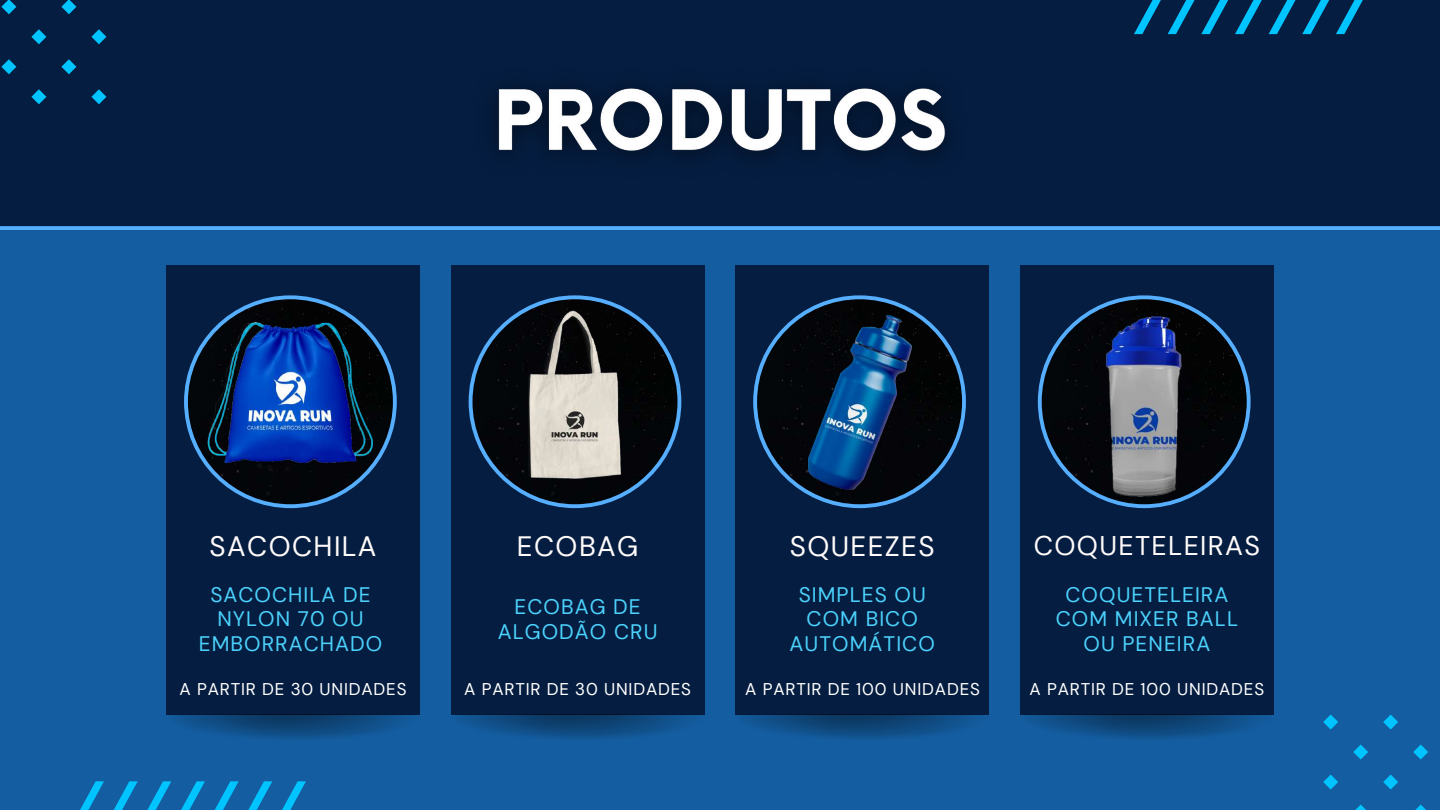
<style>
.page{position:relative;width:1440px;height:810px;background:#145da0}
.page>*{position:absolute;margin:0;border:0;box-sizing:border-box;transform-origin:0 0}
.t1{font:28px "DM Sans";letter-spacing:.05em;color:#fffbfb}
.t2{font:27px "DM Sans";letter-spacing:.05em;color:#fffbfb}
.t3{font:21px/24.5px "DM Sans";letter-spacing:.05em;color:#4bd1fb;text-align:center}
.t4{font:17px "DM Sans";letter-spacing:.05em;color:#fff}
</style>
<div class="page">
<div style="left:167px;top:265px;width:253px;height:450px;background:#051d40"></div>
<svg style="left:184px;top:295px;width:213px;height:213px"></svg>
<div style="left:451px;top:265px;width:253px;height:450px;background:#051d40"></div>
<svg style="left:469px;top:295px;width:212px;height:213px"></svg>
<div style="left:736px;top:265px;width:253px;height:450px;background:#051d40"></div>
<svg style="left:753px;top:295px;width:213px;height:213px"></svg>
<div style="left:0;top:0;width:1440px;height:229px;background:#051d40"></div>
<svg style="left:1323px;top:715px;width:15px;height:15px"></svg>
<svg style="left:1323px;top:775px;width:15px;height:15px"></svg>
<svg style="left:1353px;top:745px;width:15px;height:15px"></svg>
<svg style="left:1355px;top:805px;width:11px;height:5px"></svg>
<svg style="left:1383px;top:715px;width:15px;height:15px"></svg>
<svg style="left:1383px;top:775px;width:15px;height:15px"></svg>
<svg style="left:1413px;top:745px;width:15px;height:15px"></svg>
<svg style="left:1415px;top:805px;width:11px;height:5px"></svg>
<svg style="left:1px;top:0;width:15px;height:14px"></svg>
<svg style="left:1px;top:59px;width:15px;height:15px"></svg>
<svg style="left:31px;top:29px;width:15px;height:15px"></svg>
<svg style="left:31px;top:89px;width:15px;height:15px"></svg>
<svg style="left:61px;top:0;width:15px;height:14px"></svg>
<svg style="left:61px;top:59px;width:15px;height:15px"></svg>
<svg style="left:91px;top:29px;width:15px;height:15px"></svg>
<svg style="left:91px;top:89px;width:15px;height:15px"></svg>
<svg style="left:1134px;top:0;width:235px;height:34px;background:#03466f"></svg>
<svg style="left:80px;top:781px;width:226px;height:29px"></svg>
<div style="left:1020px;top:265px;width:253px;height:450px;background:#051d40"></div>
<svg style="left:1038px;top:295px;width:213px;height:213px"></svg>
<img style="left:208px;top:322px;width:165px;height:141px">
<img style="left:529px;top:309px;width:93px;height:171px">
<img style="left:808px;top:316px;width:103px;height:174px">
<img style="left:467px;top:59px;width:510px;height:127px">
<img style="left:1107px;top:316px;width:75px;height:181px">
<h1 class="t1" style="left:210px;top:528px;width:168px">SACOCHILA</h1>
<h1 class="t1" style="left:517px;top:528px;width:123px">ECOBAG</h1>
<h1 class="t1" style="left:790px;top:528px;width:146px">SQUEEZES</h1>
<p class="t3" style="left:790px;top:582px;width:147px">SIMPLES OU<br>COM BICO<br>AUTOMÁTICO</p>
<p class="t2" style="left:1034px;top:528px;width:228px">COQUETELEIRAS</p>
<p class="t3" style="left:1056px;top:582px;width:184px">COQUETELEIRA<br>COM MIXER BALL<br>OU PENEIRA</p>
<p class="t3" style="left:199px;top:582px;width:185px">SACOCHILA DE<br>NYLON 70 OU<br>EMBORRACHADO</p>
<p class="t4" style="left:180px;top:678px;width:228px">A PARTIR DE 30 UNIDADES</p>
<p class="t4" style="left:464px;top:678px;width:228px">A PARTIR DE 30 UNIDADES</p>
<p class="t4" style="left:745px;top:678px;width:236px">A PARTIR DE 100 UNIDADES</p>
<p class="t4" style="left:1030px;top:678px;width:236px">A PARTIR DE 100 UNIDADES</p>
<p class="t3" style="left:498px;top:595px;width:161px">ECOBAG DE<br>ALGODÃO CRU</p>
</div>
